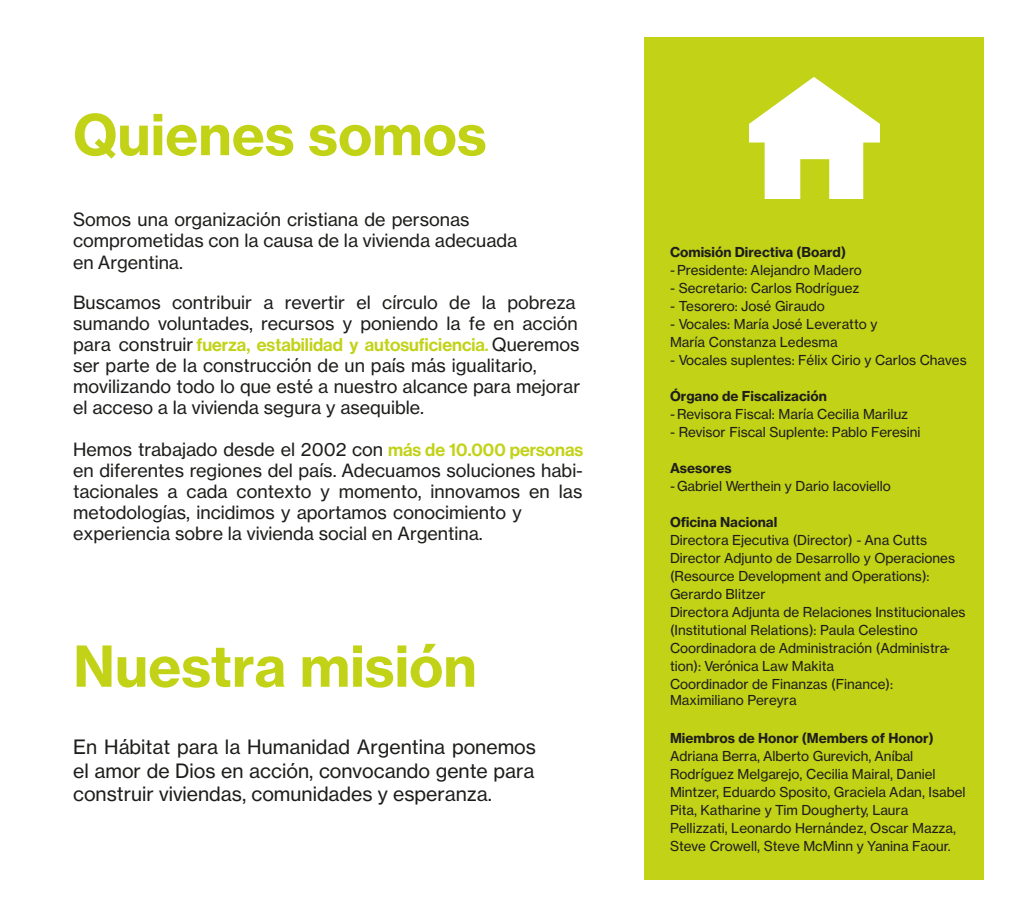
<style>
.page{position:relative;width:1026px;height:918px;background:#fff}
.page>*{position:absolute;margin:0;border:0;box-sizing:border-box;transform-origin:0 0}
.t1{font:55.5px "N Haas Grotesk TX Pro 75 Bd";color:#c2d217}
.t2{font:19.5px/23.4px "N Haas Grotesk TX Pro 55 Rg";color:#1d1d1b;text-align:justify}
.t3{font:18px/21.1px "N Haas Grotesk TX Pro 55 Rg";color:#1d1d1b}
.t4{font:18px "N Haas Grotesk DS Pro 65 Md";color:#c2d217}
.t5{font:13.5px/18px "N Haas Grotesk TX Pro 55 Rg";color:#1d1d1b}
.t6{font:13.5px "N Haas Grotesk TX Pro 75 Bd";color:#1d1d1b}
.s1{font-family:"N Haas Grotesk TX Pro 55 Rg";color:#1d1d1b}
.s2{font-size:16.5px}
.s3{font-family:"N Haas Grotesk DS Pro 65 Md";color:#c2d217}
</style>
<div class="page">
<div style="left:645px;top:38px;width:339px;height:842px;background:#c2d217"></div>
<img style="left:749px;top:78px;width:130px;height:120px">
<h1 class="t1" style="left:73px;top:100px;width:415px">Quienes somos</h1>
<h3 class="t3" style="left:73px;top:209px;width:446px">Somos una organización cristiana de personas comprometidas con la causa de la vivienda adecuada en Argentina.</h3>
<h3 class="t3" style="left:73px;top:292px;width:506px">Buscamos contribuir a revertir el círculo de la pobreza sumando voluntades, recursos y poniendo la fe en acción</h3>
<h3 class="t4" style="left:73px;top:334px;width:508px"><span class="s1">para construir</span> fuerza, estabilidad y autosuficiencia<span class="s2">.</span> <span class="s1">Queremos</span></h3>
<h3 class="t3" style="left:73px;top:355px;width:509px">ser parte de la construcción de un país más igualitario, movilizando todo lo que esté a nuestro alcance para mejorar el acceso a la vivienda segura y asequible.</h3>
<p class="t3" style="left:73px;top:439px;width:512px">Hemos trabajado desde el 2002 con <span class="s3">más de 10.000 personas </span>en diferentes regiones del país. Adecuamos soluciones habi&shy;tacionales a cada contexto y momento, innovamos en las metodologías, incidimos y aportamos conocimiento y experiencia sobre la vivienda social en Argentina.</p>
<h1 class="t1" style="left:73px;top:631px;width:405px">Nuestra misión</h1>
<h2 class="t2" style="left:73px;top:735px;width:464px">En Hábitat para la Humanidad Argentina ponemos el amor de Dios en acción, convocando gente para construir viviendas, comunidades y esperanza.</h2>
<p class="t6" style="left:670px;top:244px;width:177px">Comisión Directiva (Board)</p>
<p class="t5" style="left:670px;top:261px;width:193px">- Presidente: Alejandro Madero</p>
<p class="t5" style="left:670px;top:279px;width:191px">- Secretario: Carlos Rodríguez</p>
<p class="t5" style="left:670px;top:297px;width:156px">- Tesorero: José Giraudo</p>
<p class="t5" style="left:670px;top:315px;width:209px">- Vocales: María José Leveratto y<br>María Constanza Ledesma</p>
<p class="t5" style="left:670px;top:351px;width:298px">- Vocales suplentes: Félix Cirio y Carlos Chaves</p>
<p class="t6" style="left:670px;top:388px;width:158px">Órgano de Fiscalización</p>
<p class="t5" style="left:670px;top:405px;width:240px">- Revisora Fiscal: María Cecilia Mariluz</p>
<p class="t5" style="left:670px;top:423px;width:252px">- Revisor Fiscal Suplente: Pablo Feresini</p>
<p class="t6" style="left:670px;top:460px;width:63px">Asesores</p>
<p class="t5" style="left:670px;top:477px;width:222px">- Gabriel Werthein y Dario Iacoviello</p>
<p class="t6" style="left:670px;top:514px;width:109px">Oficina Nacional</p>
<p class="t5" style="left:670px;top:531px;width:297px">Directora Ejecutiva (Director) - Ana Cutts Director Adjunto de Desarrollo y Operaciones (Resource Development and Operations):<br>Gerardo Blitzer<br>Directora Adjunta de Relaciones Institucionales (Institutional Relations): Paula Celestino Coordinadora de Administración (Administra&shy;tion): Verónica Law Makita<br>Coordinador de Finanzas (Finance):</p>
<p class="t5" style="left:670px;top:691px;width:128px">Maximiliano Pereyra</p>
<p class="t6" style="left:670px;top:729px;width:265px">Miembros de Honor (Members of Honor)</p>
<p class="t5" style="left:670px;top:747px;width:297px">Adriana Berra, Alberto Gurevich, Aníbal Rodríguez Melgarejo, Cecilia Mairal, Daniel Mintzer, Eduardo Sposito, Graciela Adan, Isabel Pita, Katharine y Tim Dougherty, Laura Pellizzati, Leonardo Hernández, Oscar Mazza, Steve Crowell, Steve McMinn y Yanina Faour.</p>
</div>
